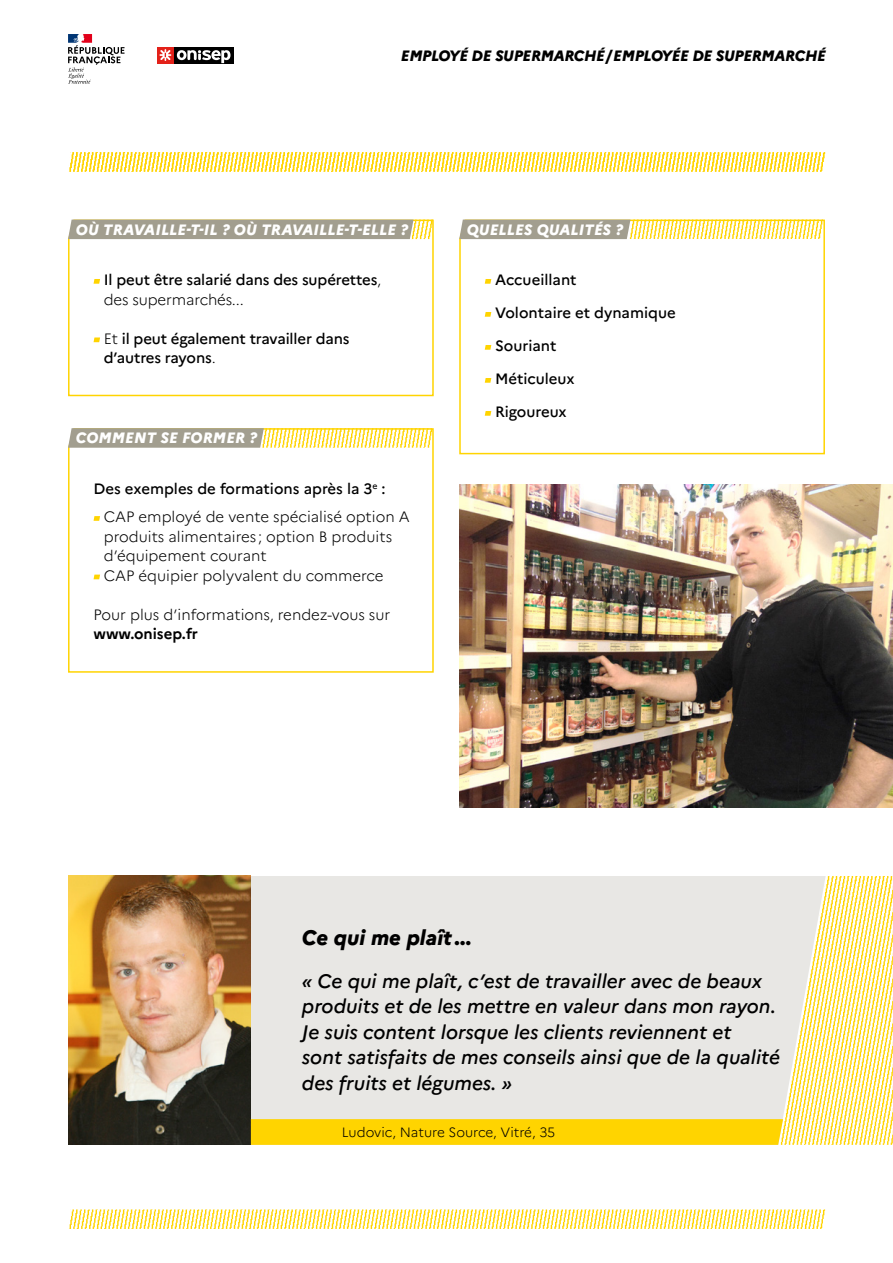
<style>
.page{position:relative;width:893px;height:1263px;background:#fff}
.page>*{position:absolute;margin:0;border:0;box-sizing:border-box;transform-origin:0 0}
.t1{font:italic 800 21px "Marianne";color:#000}
.t2{font:italic 500 19.5px/25.5px "Marianne";color:#000}
.t3{font:300 15px/19.5px "Marianne";color:#000}
.t4{font:500 15px/19.5px "Marianne";letter-spacing:-.01em;color:#000}
.t5{font:italic 800 15px "Marianne";letter-spacing:.01em;color:#fff}
.t6{font:italic 800 15px "Marianne";letter-spacing:-.02em;color:#000}
.t7{font:700 15px "Marianne";color:#000}
.t8{font:300 13.5px "Marianne";color:#000}
.s1{font-weight:300}
.s2{font-weight:500}
</style>
<div class="page">
<svg style="left:68px;top:34px;width:56px;height:50px"></svg>
<div style="left:173px;top:47px;width:61px;height:16px;background:#000"></div>
<svg style="left:177px;top:50px;width:53px;height:13px"></svg>
<div style="left:157px;top:47px;width:16px;height:16px;background:#e32119"></div>
<svg style="left:159px;top:49px;width:12px;height:12px"></svg>
<img style="left:69px;top:152px;width:757px;height:20px">
<img style="left:69px;top:1209px;width:757px;height:20px">
<svg style="left:68px;top:219px;width:366px;height:178px"></svg>
<svg style="left:68px;top:428px;width:366px;height:245px"></svg>
<svg style="left:459px;top:219px;width:366px;height:236px"></svg>
<div style="left:251px;top:876px;width:529px;height:243px;background:#e8e7e4"></div>
<svg style="left:68px;top:428px;width:193px;height:20px;background:#a5a090"></svg>
<img style="left:261px;top:428px;width:172px;height:20px">
<div style="left:68px;top:220px;width:343px;height:19px;background:#a29e8f"></div>
<img style="left:411px;top:220px;width:23px;height:19px">
<div style="left:459px;top:220px;width:170px;height:19px;background:#a29e8f"></div>
<img style="left:629px;top:219px;width:195px;height:20px">
<img style="left:459px;top:485px;width:434px;height:322px">
<img style="left:68px;top:876px;width:183px;height:269px">
<svg style="left:94px;top:279px;width:6px;height:5px"></svg>
<svg style="left:94px;top:337px;width:6px;height:5px"></svg>
<svg style="left:94px;top:516px;width:6px;height:5px"></svg>
<svg style="left:94px;top:575px;width:6px;height:4px"></svg>
<svg style="left:485px;top:279px;width:6px;height:5px"></svg>
<svg style="left:485px;top:312px;width:6px;height:5px"></svg>
<svg style="left:485px;top:345px;width:6px;height:5px"></svg>
<svg style="left:485px;top:378px;width:6px;height:5px"></svg>
<svg style="left:485px;top:411px;width:6px;height:5px"></svg>
<img style="left:780px;top:876px;width:113px;height:269px">
<svg style="left:251px;top:1119px;width:532px;height:26px;background:#fed403"></svg>
<p class="t6" style="left:401px;top:46px;width:426px">EMPLOYÉ DE SUPERMARCHÉ/EMPLOYÉE DE SUPERMARCHÉ</p>
<p class="t5" style="left:76px;top:220px;width:334px">OÙ TRAVAILLE-T-IL ? OÙ TRAVAILLE-T-ELLE ?</p>
<p class="t4" style="left:104px;top:270px;width:279px">Il peut être salarié dans des supérettes<span class="s1">, des supermarchés...</span></p>
<p class="t4" style="left:104px;top:329px;width:247px"><span class="s1">Et</span> il peut également travailler dans d’autres rayons<span class="s1">.</span></p>
<p class="t5" style="left:76px;top:429px;width:14px">COMM</p>
<p class="t5" style="left:125px;top:429px;width:78px">ENT SE FORM</p>
<p class="t5" style="left:226px;top:429px;width:32px">ER ?</p>
<p class="t3" style="left:104px;top:474px;width:307px;line-height:28.5px;text-indent:-10px"><span class="s2">Des exemples de formations après la 3</span><sup>e</sup> <span class="s2">:<br></span>CAP employé de vente spécialisé option A</p>
<p class="t3" style="left:104px;top:527px;width:290px">produits alimentaires ; option B produits d’équipement courant<br>CAP équipier polyvalent du commerce</p>
<p class="t3" style="left:94px;top:605px;width:298px">Pour plus d’informations, rendez-vous sur</p>
<p class="t7" style="left:94px;top:625px;width:106px">www.onisep.fr</p>
<p class="t5" style="left:467px;top:220px;width:158px">QUELLES QUALITÉS ?</p>
<p class="t4" style="left:495px;top:270px;width:83px">Accueillant</p>
<p class="t4" style="left:495px;top:303px;width:182px">Volontaire et dynamique</p>
<p class="t4" style="left:495px;top:336px;width:63px">Souriant</p>
<p class="t4" style="left:495px;top:369px;width:81px">Méticuleux</p>
<p class="t4" style="left:495px;top:402px;width:73px">Rigoureux</p>
<p class="t1" style="left:302px;top:924px;width:171px">CE QUI ME PLAÎT ...</p>
<p class="t2" style="left:302px;top:968px;width:479px">« Ce qui me plaît, c’est de travailler avec de beaux produits et de les mettre en valeur dans mon rayon.<br>Je suis content lorsque les clients reviennent et<br>sont satisfaits de mes conseils ainsi que de la qualité des fruits et légumes. »</p>
<p class="t8" style="left:342px;top:1124px;width:215px">Ludovic, Nature Source, Vitré, 35</p>
</div>
